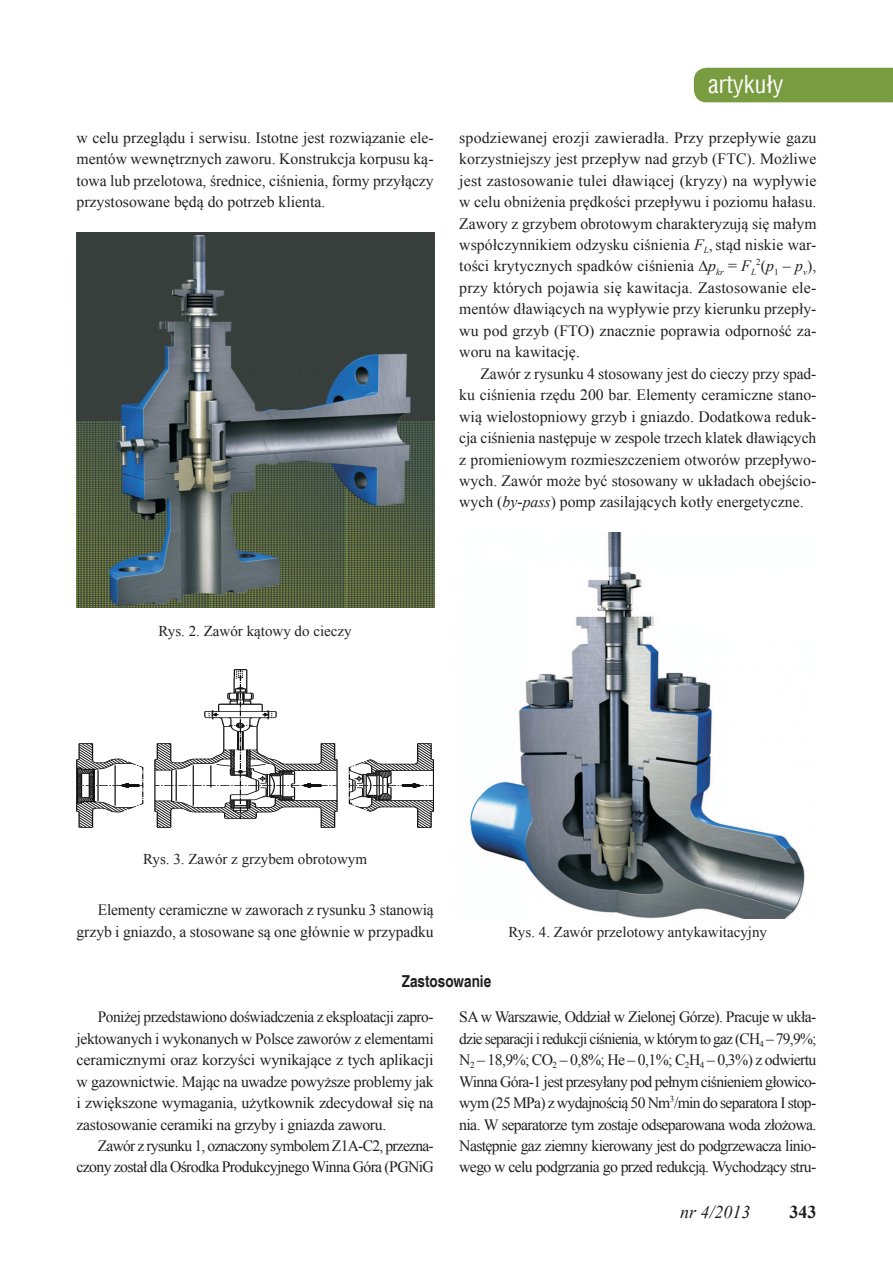
<style>
.page{position:relative;width:893px;height:1263px;background:#fff}
.page>*{position:absolute;margin:0;border:0;box-sizing:border-box;transform-origin:0 0}
.t1{font:24px "Switzerland Condensed";color:#fff}
.t2{font:italic 18px "Times New Roman";color:#231f20}
.t3{font:700 18px "Times New Roman";color:#231f20}
.t4{font:700 condensed 16.5px "Helvetica";color:#231f20}
.t5{font:15.75px/21.5px "Times New Roman";letter-spacing:-.01em;color:#231f20;text-align:justify}
.t6{font:15.75px/21.5px "Times New Roman";letter-spacing:-.04em;color:#231f20;text-align:right}
.t7{font:15px "Times New Roman";color:#231f20}
.s1{font-style:italic}
</style>
<div class="page">
<div style="left:694px;top:68px;width:199px;height:34px;background:#7a9c40"></div>
<img style="left:77px;top:232px;width:357px;height:376px">
<img style="left:470px;top:532px;width:335px;height:386px">
<svg style="left:155px;top:669px;width:183px;height:159px"></svg>
<svg style="left:349px;top:743px;width:85px;height:85px"></svg>
<svg style="left:77px;top:743px;width:66px;height:85px"></svg>
<h1 class="t1" style="left:708px;top:70px;width:77px">artykuły</h1>
<p class="t5" style="left:77px;top:126px;width:359px">w celu przeglądu i serwisu. Istotne jest rozwiązanie ele&shy;mentów wewnętrznych zaworu. Konstrukcja korpusu ką&shy;towa lub przelotowa, średnice, ciśnienia, formy przyłączy przystosowane będą do potrzeb klienta.</p>
<p class="t5" style="left:459px;top:126px;width:359px">spodziewanej erozji zawieradła. Przy przepływie gazu korzystniejszy jest przepływ nad grzyb (FTC). Możliwe jest zastosowanie tulei dławiącej (kryzy) na wypływie w celu obniżenia prędkości przepływu i poziomu hałasu.<br>Zawory z grzybem obrotowym charakteryzują się małym współczynnikiem odzysku ciśnienia <span class="s1">F</span><sub>L</sub>, stąd niskie war&shy;tości krytycznych spadków ciśnienia ∆<span class="s1">p</span><sub>kr</sub> = <span class="s1">F</span><sub>L</sub><sup>2</sup>(<span class="s1">p</span><sub>1</sub> – <span class="s1">p</span><sub>v</sub>), przy których pojawia się kawitacja. Zastosowanie ele&shy;mentów dławiących na wypływie przy kierunku przepły&shy;wu pod grzyb (FTO) znacznie poprawia odporność za&shy;woru na kawitację.</p>
<p class="t5" style="left:459px;top:362px;width:359px;text-indent:21px">Zawór z rysunku 4 stosowany jest do cieczy przy spad&shy;ku ciśnienia rzędu 200 bar. Elementy ceramiczne stano&shy;wią wielostopniowy grzyb i gniazdo. Dodatkowa reduk&shy;cja ciśnienia następuje w zespole trzech klatek dławiących z promieniowym rozmieszczeniem otworów przepływo&shy;wych. Zawór może być stosowany w układach obejścio&shy;wych (<span class="s1">by-pass</span>) pomp zasilających kotły energetyczne.</p>
<p class="t7" style="left:159px;top:620px;width:195px">Rys. 2. Zawór kątowy do cieczy</p>
<p class="t7" style="left:143px;top:849px;width:225px">Rys. 3. Zawór z grzybem obrotowym</p>
<p class="t5" style="left:77px;top:899px;width:359px;text-align:right">Elementy ceramiczne w zaworach z rysunku 3 stanowią grzyb i gniazdo, a stosowane są one głównie w przypadku</p>
<p class="t4" style="left:402px;top:971px;width:91px">Zastosowanie</p>
<p class="t5" style="left:77px;top:1006px;width:359px;text-indent:21px">Poniżej przedstawiono doświadczenia z eksploatacji zapro&shy;jektowanych i wykonanych w Polsce zaworów z elementami ceramicznymi oraz korzyści wynikające z tych aplikacji w gazownictwie. Mając na uwadze powyższe problemy jak i zwiększone wymagania, użytkownik zdecydował się na zastosowanie ceramiki na grzyby i gniazda zaworu.</p>
<p class="t6" style="left:77px;top:1135px;width:359px">Zawór z rysunku 1, oznaczony symbolem Z1A-C2, przezna&shy;czony został dla Ośrodka Produkcyjnego Winna Góra (PGNiG</p>
<p class="t7" style="left:509px;top:921px;width:260px">Rys. 4. Zawór przelotowy antykawitacyjny</p>
<p class="t5" style="left:459px;top:1006px;width:359px">SA w Warszawie, Oddział w Zielonej Górze). Pracuje w ukła&shy;dzie separacji i redukcji ciśnienia, w którym to gaz (CH<sub>4</sub> – 79,9%; N<sub>2</sub> – 18,9%; CO<sub>2</sub> – 0,8%; He – 0,1%; C<sub>2</sub>H<sub>4</sub> – 0,3%) z odwiertu Winna Góra-1 jest przesyłany pod pełnym ciśnieniem głowico&shy;wym (25 MPa) z wydajnością 50 Nm<sup>3</sup>/min do separatora I stop&shy;nia. W separatorze tym zostaje odseparowana woda złożowa.<br>Następnie gaz ziemny kierowany jest do podgrzewacza linio&shy;wego w celu podgrzania go przed redukcją. Wychodzący stru-</p>
<p class="t2" style="left:680px;top:1200px;width:72px">nr 4/2013</p>
<p class="t3" style="left:789px;top:1199px;width:28px">343</p>
</div>
